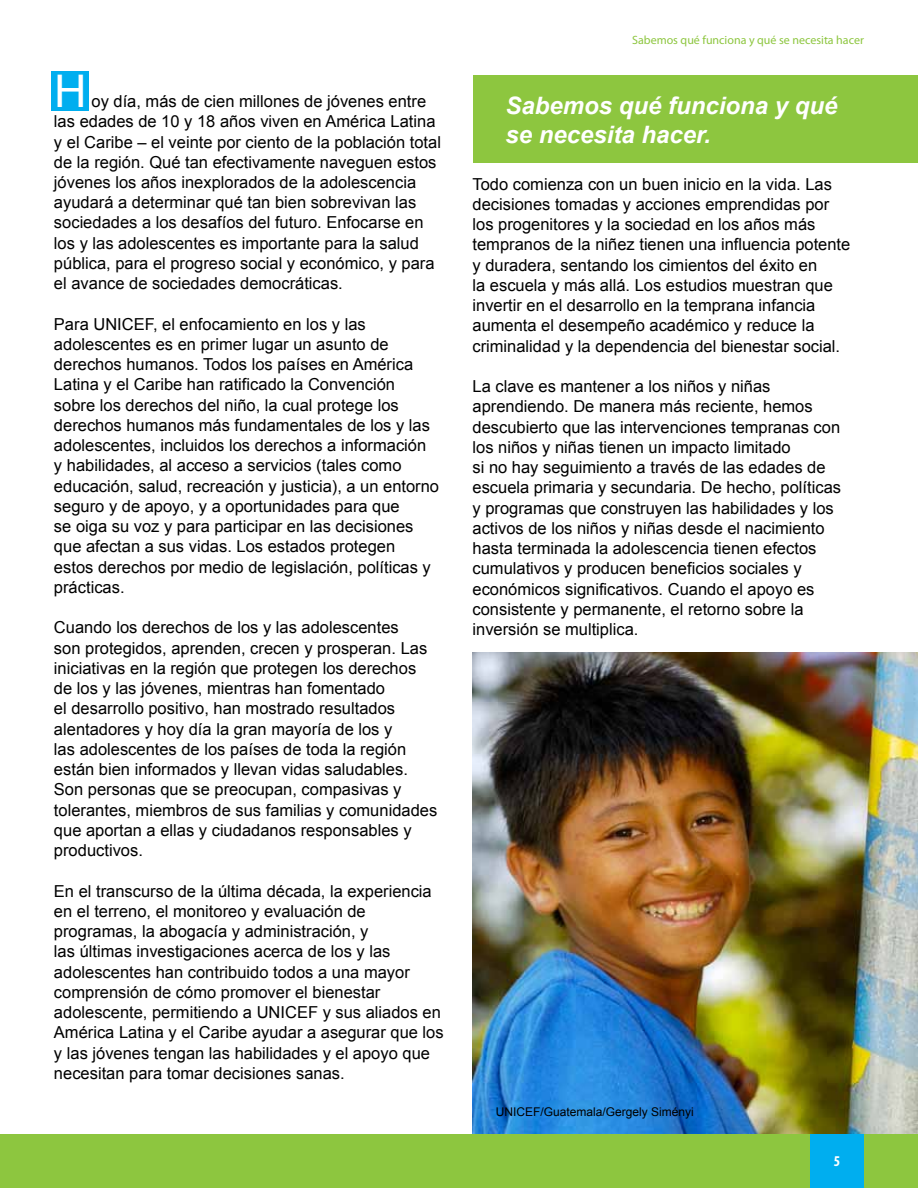
<style>
.page{position:relative;width:918px;height:1188px;background:#fff}
.page>*{position:absolute;margin:0;border:0;box-sizing:border-box;transform-origin:0 0}
.t1{font:45px "Arial";color:#fff}
.t2{font:italic 700 24px/28.8px "Arial";color:#fff}
.t3{font:16.5px/20.2px "Arial";color:#000}
.t4{font:700 condensed 15px "Myriad Pro";color:#fff}
.t5{font:12px "Myriad Pro";color:#8dc63f}
.t6{font:12px "Arial";color:#000}
</style>
<div class="page">
<div style="left:0;top:1134px;width:810px;height:54px;background:#8dc63f"></div>
<div style="left:864px;top:1134px;width:54px;height:54px;background:#8dc63f"></div>
<div style="left:810px;top:1134px;width:54px;height:54px;background:#00aeef"></div>
<div style="left:51px;top:71px;width:38px;height:40px;background:#00aeef"></div>
<div style="left:473px;top:75px;width:445px;height:88px;background:#8dc63f"></div>
<img style="left:473px;top:653px;width:445px;height:481px">
<h1 class="t1" style="left:54px;top:62px;width:34px">H</h1>
<p class="t3" style="left:54px;top:91px;width:389px;text-indent:38px">oy día, más de cien millones de jóvenes entre las edades de 10 y 18 años viven en América Latina y el Caribe – el veinte por ciento de la población total de la región. Qué tan efectivamente naveguen estos jóvenes los años inexplorados de la adolescencia ayudará a determinar qué tan bien sobrevivan las sociedades a los desafíos del futuro. Enfocarse en los y las adolescentes es importante para la salud pública, para el progreso social y económico, y para el avance de sociedades democráticas.</p>
<p class="t3" style="left:54px;top:314px;width:387px">Para UNICEF, el enfocamiento en los y las adolescentes es en primer lugar un asunto de derechos humanos. Todos los países en América Latina y el Caribe han ratificado la Convención sobre los derechos del niño, la cual protege los derechos humanos más fundamentales de los y las adolescentes, incluidos los derechos a información<br>y habilidades, al acceso a servicios (tales como educación, salud, recreación y justicia), a un entorno seguro y de apoyo, y a oportunidades para que<br>se oiga su voz y para participar en las decisiones que afectan a sus vidas. Los estados protegen<br>estos derechos por medio de legislación, políticas y prácticas.</p>
<p class="t3" style="left:54px;top:618px;width:385px">Cuando los derechos de los y las adolescentes<br>son protegidos, aprenden, crecen y prosperan. Las iniciativas en la región que protegen los derechos de los y las jóvenes, mientras han fomentado<br>el desarrollo positivo, han mostrado resultados alentadores y hoy día la gran mayoría de los y<br>las adolescentes de los países de toda la región están bien informados y llevan vidas saludables.<br>Son personas que se preocupan, compasivas y tolerantes, miembros de sus familias y comunidades que aportan a ellas y ciudadanos responsables y productivos.</p>
<p class="t3" style="left:54px;top:881px;width:391px">En el transcurso de la última década, la experiencia en el terreno, el monitoreo y evaluación de programas, la abogacía y administración, y<br>las últimas investigaciones acerca de los y las adolescentes han contribuido todos a una mayor comprensión de cómo promover el bienestar adolescente, permitiendo a UNICEF y sus aliados en América Latina y el Caribe ayudar a asegurar que los y las jóvenes tengan las habilidades y el apoyo que necesitan para tomar decisiones sanas.</p>
<p class="t5" style="left:632px;top:32px;width:233px">Sabemos qué funciona y qué se necesita hacer</p>
<h2 class="t2" style="left:506px;top:92px;width:334px">Sabemos qué funciona y qué se necesita hacer.</h2>
<p class="t3" style="left:472px;top:174px;width:379px">Todo comienza con un buen inicio en la vida. Las decisiones tomadas y acciones emprendidas por los progenitores y la sociedad en los años más tempranos de la niñez tienen una influencia potente y duradera, sentando los cimientos del éxito en<br>la escuela y más allá. Los estudios muestran que invertir en el desarrollo en la temprana infancia aumenta el desempeño académico y reduce la criminalidad y la dependencia del bienestar social.</p>
<p class="t3" style="left:472px;top:376px;width:370px">La clave es mantener a los niños y niñas aprendiendo. De manera más reciente, hemos descubierto que las intervenciones tempranas con los niños y niñas tienen un impacto limitado<br>si no hay seguimiento a través de las edades de escuela primaria y secundaria. De hecho, políticas y programas que construyen las habilidades y los activos de los niños y niñas desde el nacimiento hasta terminada la adolescencia tienen efectos cumulativos y producen beneficios sociales y económicos significativos. Cuando el apoyo es consistente y permanente, el retorno sobre la inversión se multiplica.</p>
<p class="t6" style="left:496px;top:1104px;width:200px">UNICEF/Guatemala/Gergely Siményi</p>
<p class="t4" style="left:834px;top:1151px;width:8px">5</p>
</div>
